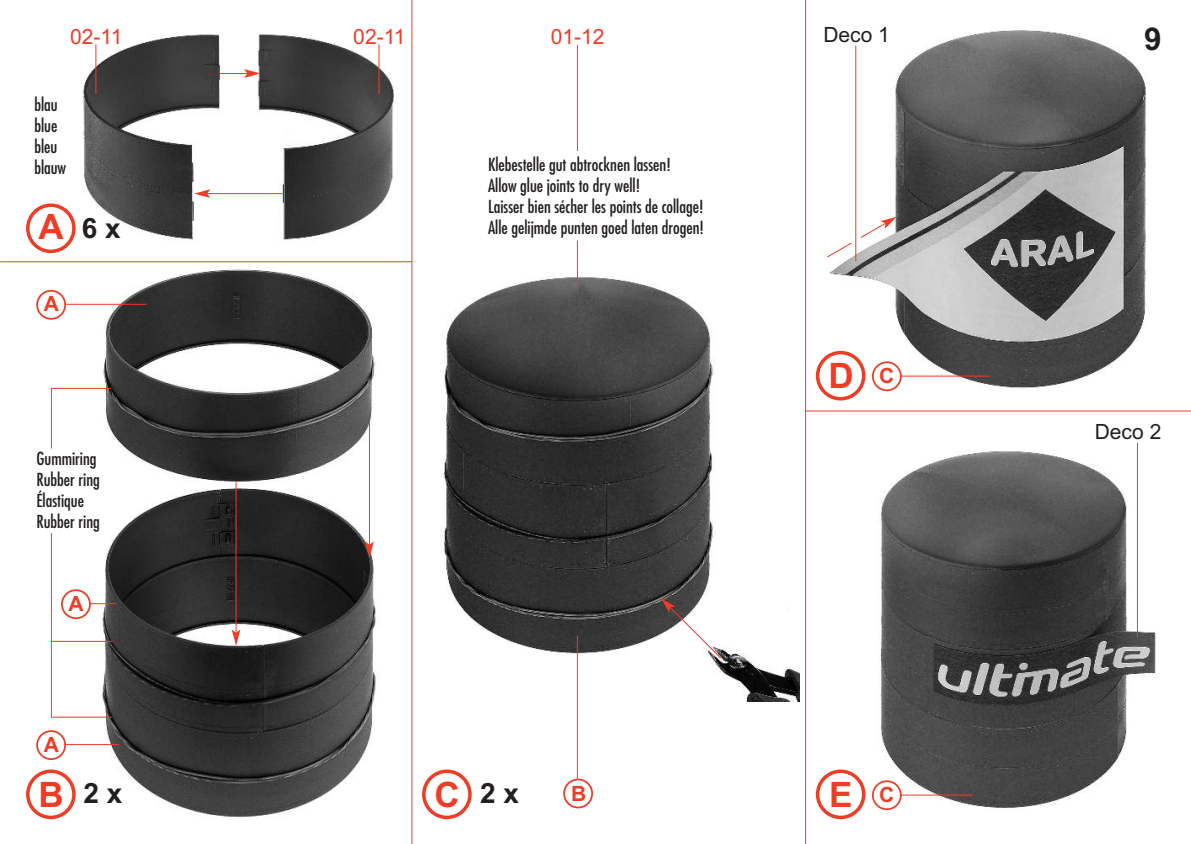
<style>
.page{position:relative;width:1191px;height:844px;background:#fff}
.page>*{position:absolute;margin:0;border:0;box-sizing:border-box;transform-origin:0 0}
.t1{font:700 35px "Arial";color:#ef3c25}
.t2{font:700 31.5px "Arial";color:#231f20}
.t3{font:700 28px "Arial";color:#231f20}
.t4{font:21px "Arial";color:#ef3c25}
.t5{font:21px "Arial";color:#231f20}
.t6{font:700 21px "Arial";color:#ef3c25}
.t7{font:condensed 17.5px/21px "Futura Std";color:#231f20}
</style>
<div class="page">
<hr style="left:411px;top:0;width:1px;height:843px;background:#ef3c25">
<hr style="left:805px;top:0;width:1px;height:843px;background:#ef3c25">
<hr style="left:0;top:261px;width:412px;height:1px;background:#ef3c25">
<hr style="left:805px;top:410px;width:386px;height:1px;background:#ef3c25">
<img style="left:83px;top:34px;width:312px;height:206px">
<img style="left:91px;top:269px;width:286px;height:549px">
<img style="left:443px;top:269px;width:356px;height:432px">
<img style="left:829px;top:30px;width:317px;height:362px">
<img style="left:879px;top:451px;width:277px;height:359px">
<hr style="left:577px;top:240px;width:1px;height:50px;background:#ef3c25">
<hr style="left:900px;top:375px;width:89px;height:1px;background:#ef3c25">
<hr style="left:577px;top:45px;width:1px;height:106px;background:#ef3c25">
<svg style="left:859px;top:217px;width:37px;height:22px"></svg>
<svg style="left:827px;top:242px;width:25px;height:16px"></svg>
<svg style="left:26px;top:203px;width:50px;height:50px"></svg>
<svg style="left:26px;top:769px;width:50px;height:50px"></svg>
<svg style="left:422px;top:769px;width:50px;height:50px"></svg>
<svg style="left:816px;top:351px;width:49px;height:49px"></svg>
<svg style="left:816px;top:769px;width:49px;height:50px"></svg>
<hr style="left:95px;top:44px;width:1px;height:50px;background:#ef3c25">
<hr style="left:378px;top:44px;width:1px;height:50px;background:#ef3c25">
<hr style="left:65px;top:304px;width:81px;height:1px;background:#ef3c25">
<hr style="left:577px;top:635px;width:1px;height:143px;background:#ef3c25">
<hr style="left:51px;top:388px;width:60px;height:1px;background:#ef3c25">
<hr style="left:51px;top:640px;width:62px;height:1px;background:#ef3c25">
<hr style="left:51px;top:716px;width:61px;height:1px;background:#ef3c25">
<hr style="left:51px;top:533px;width:1px;height:184px;background:#ef3c25">
<hr style="left:51px;top:388px;width:1px;height:60px;background:#ef3c25">
<svg style="left:220px;top:69px;width:40px;height:9px"></svg>
<hr style="left:207px;top:193px;width:78px;height:1px;background:#ef3c25">
<svg style="left:194px;top:189px;width:16px;height:9px"></svg>
<svg style="left:661px;top:598px;width:61px;height:61px"></svg>
<hr style="left:236px;top:481px;width:1px;height:151px;background:#ef3c25">
<svg style="left:232px;top:629px;width:8px;height:16px"></svg>
<hr style="left:369px;top:420px;width:1px;height:124px;background:#ef3c25">
<svg style="left:365px;top:541px;width:9px;height:16px"></svg>
<hr style="left:855px;top:46px;width:1px;height:215px;background:#ef3c25">
<hr style="left:1137px;top:442px;width:1px;height:196px;background:#ef3c25">
<svg style="left:36px;top:290px;width:30px;height:29px"></svg>
<hr style="left:65px;top:744px;width:54px;height:1px;background:#ef3c25">
<svg style="left:36px;top:730px;width:30px;height:29px"></svg>
<svg style="left:61px;top:589px;width:55px;height:30px"></svg>
<svg style="left:563px;top:778px;width:30px;height:30px"></svg>
<svg style="left:872px;top:361px;width:29px;height:30px"></svg>
<hr style="left:900px;top:794px;width:72px;height:1px;background:#ef3c25">
<svg style="left:872px;top:780px;width:29px;height:29px"></svg>
<p class="t4" style="left:70px;top:24px;width:54px">02-11</p>
<p class="t4" style="left:353px;top:24px;width:54px">02-11</p>
<p class="t4" style="left:551px;top:24px;width:55px">01-12</p>
<p class="t7" style="left:34px;top:95px;width:33px">blau blue bleu blauw</p>
<h1 class="t1" style="left:39px;top:207px;width:27px">A</h1>
<h3 class="t3" style="left:82px;top:212px;width:40px">6 x</h3>
<p class="t6" style="left:44px;top:292px;width:17px">A</p>
<p class="t7" style="left:36px;top:449px;width:65px">Gummiring<br>Rubber ring<br>Élastique<br>Rubber ring</p>
<p class="t6" style="left:69px;top:591px;width:17px">A</p>
<p class="t6" style="left:44px;top:732px;width:17px">A</p>
<p class="t7" style="left:488px;top:154px;width:217px">Klebestelle gut abtrocknen lassen!<br>Allow glue joints to dry well!<br>Laisser bien sécher les points de collage!<br>Alle gelijmde punten goed laten drogen!</p>
<h1 class="t1" style="left:39px;top:773px;width:27px">B</h1>
<h1 class="t1" style="left:434px;top:773px;width:27px">C</h1>
<h3 class="t3" style="left:83px;top:776px;width:40px">2 x</h3>
<h3 class="t3" style="left:480px;top:776px;width:40px">2 x</h3>
<p class="t6" style="left:571px;top:780px;width:17px">B</p>
<p class="t5" style="left:823px;top:22px;width:68px">Deco 1</p>
<h1 class="t1" style="left:828px;top:355px;width:27px">D</h1>
<p class="t6" style="left:879px;top:364px;width:17px">C</p>
<h1 class="t1" style="left:829px;top:773px;width:25px">E</h1>
<p class="t6" style="left:879px;top:782px;width:17px">C</p>
<h2 class="t2" style="left:1144px;top:20px;width:19px">9</h2>
<p class="t5" style="left:1094px;top:419px;width:68px">Deco 2</p>
</div>
